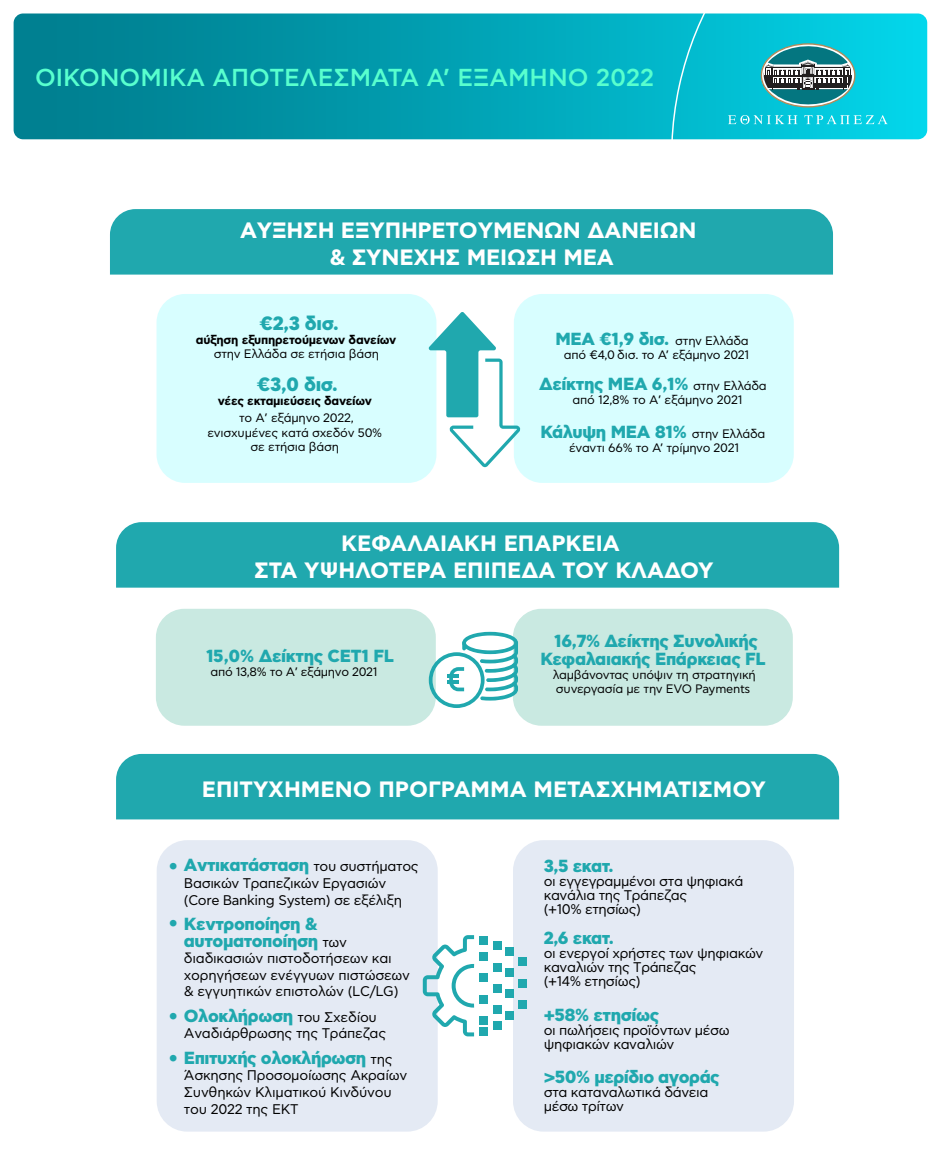
<style>
.page{position:relative;width:943px;height:1166px;background:#fff}
.page>*{position:absolute;margin:0;border:0;box-sizing:border-box;transform-origin:0 0}
.t1{font:500 24.5px "CF Asty Std";color:#58ffce}
.t2{font:700 22.22px/26.6px "CF Asty Std";letter-spacing:-.005em;color:#fff;text-align:center}
.t3{font:800 19.25px "CF Asty Std";letter-spacing:-.02em;color:#20a8ae}
.t4{font:800 17.5px/17.5px "CF Asty Std";letter-spacing:-.025em;color:#20a8ae;text-align:center}
.t5{font:14px/14px "CF Asty Std";letter-spacing:-.025em;color:#000}
.t6{font:12.25px/14.7px "CF Asty Std";letter-spacing:-.02em;color:#000;text-align:center}
.t7{font:700 12.25px "CF Asty Std";letter-spacing:-.02em;color:#000}
.s1{font-weight:400;font-size:12.25px;color:#000}
.s2{font-weight:400;font-size:14px;color:#000}
</style>
<div class="page">
<div style="left:513px;top:840px;width:281px;height:291px;background:#e4eaf4;border-radius:30px"></div>
<div style="left:157px;top:840px;width:280px;height:291px;background:#e4eaf4;border-radius:30px"></div>
<svg style="left:14px;top:13px;width:913px;height:126px;background:#029aac"></svg>
<svg style="left:668px;top:13px;width:227px;height:424px"></svg>
<div style="left:110px;top:209px;width:723px;height:66px;background:#20a8ae"></div>
<div style="left:156px;top:294px;width:280px;height:189px;background:#d8feff;border-radius:29px"></div>
<div style="left:514px;top:294px;width:279px;height:189px;background:#d8feff;border-radius:29px"></div>
<div style="left:116px;top:522px;width:723px;height:66px;background:#20a8ae"></div>
<div style="left:513px;top:609px;width:279px;height:117px;background:#c9e9e1;border-radius:29px"></div>
<div style="left:156px;top:609px;width:280px;height:117px;background:#c9e9e1;border-radius:29px"></div>
<div style="left:116px;top:754px;width:723px;height:65px;background:#20a8ae"></div>
<svg style="left:428px;top:312px;width:92px;height:155px"></svg>
<svg style="left:429px;top:632px;width:89px;height:76px"></svg>
<hr style="left:447px;top:674px;width:11px;height:4px;background:#20a8ae">
<hr style="left:447px;top:680px;width:11px;height:4px;background:#20a8ae">
<svg style="left:728px;top:115px;width:159px;height:9px"></svg>
<svg style="left:760px;top:43px;width:95px;height:65px;background:#49959a"></svg>
<svg style="left:423px;top:935px;width:51px;height:101px"></svg>
<div style="left:479px;top:1027px;width:8px;height:8px;background:#20a8ae"></div>
<div style="left:479px;top:1016px;width:8px;height:9px;background:#20a8ae"></div>
<div style="left:479px;top:995px;width:8px;height:8px;background:#20a8ae"></div>
<div style="left:479px;top:973px;width:8px;height:9px;background:#20a8ae"></div>
<div style="left:479px;top:952px;width:8px;height:9px;background:#20a8ae"></div>
<div style="left:479px;top:936px;width:8px;height:9px;background:#20a8ae"></div>
<div style="left:493px;top:1021px;width:8px;height:9px;background:#20a8ae"></div>
<div style="left:493px;top:1005px;width:8px;height:9px;background:#20a8ae"></div>
<div style="left:493px;top:984px;width:8px;height:9px;background:#20a8ae"></div>
<div style="left:493px;top:963px;width:8px;height:8px;background:#20a8ae"></div>
<div style="left:493px;top:941px;width:8px;height:9px;background:#20a8ae"></div>
<div style="left:505px;top:1011px;width:9px;height:8px;background:#20a8ae"></div>
<div style="left:505px;top:989px;width:9px;height:9px;background:#20a8ae"></div>
<div style="left:505px;top:968px;width:9px;height:9px;background:#20a8ae"></div>
<div style="left:505px;top:947px;width:9px;height:8px;background:#20a8ae"></div>
<div style="left:518px;top:1000px;width:9px;height:9px;background:#20a8ae"></div>
<div style="left:518px;top:979px;width:9px;height:8px;background:#20a8ae"></div>
<div style="left:518px;top:957px;width:9px;height:9px;background:#20a8ae"></div>
<h1 class="t1" style="left:35px;top:64px;width:620px">ΟΙΚΟΝΟΜΙΚΑ ΑΠΟΤΕΛΕΣΜΑΤΑ A’ ΕΞΑΜΗΝΟ 2022</h1>
<h2 class="t2" style="left:240px;top:218px;width:458px">ΑΥΞΗΣΗ ΕΞΥΠΗΡΕΤΟΥΜΕΝΩΝ ΔΑΝΕΙΩΝ &amp; ΣΥΝΕΧΗΣ ΜΕΙΩΣΗ ΜΕΑ</h2>
<h3 class="t3" style="left:259px;top:312px;width:81px">€2,3 δισ.</h3>
<p class="t7" style="left:196px;top:333px;width:202px">αύξηση εξυπηρετούμενων δανείων</p>
<p class="t6" style="left:214px;top:347px;width:167px">στην Ελλάδα σε ετήσια βάση</p>
<h3 class="t3" style="left:257px;top:373px;width:83px">€3,0 δισ.</h3>
<p class="t6" style="left:207px;top:411px;width:176px">το Α’ εξάμηνο 2022, ενισχυμένες κατά σχεδόν 50% σε ετήσια βάση</p>
<p class="t7" style="left:218px;top:394px;width:155px">νέες εκταμιεύσεις δανείων</p>
<p class="t4" style="left:555px;top:331px;width:195px">ΜΕΑ €1,9 δισ. <span class="s1">στην Ελλάδα</span></p>
<p class="t6" style="left:564px;top:347px;width:187px">από €4,0 δισ. το Α’ εξάμηνο 2021</p>
<p class="t4" style="left:539px;top:376px;width:229px">Δείκτης ΜΕΑ 6,1% <span class="s1">στην Ελλάδα</span></p>
<p class="t6" style="left:572px;top:393px;width:171px">από 12,8% το Α’ εξάμηνο 2021</p>
<p class="t4" style="left:540px;top:424px;width:226px">Κάλυψη ΜΕΑ 81% <span class="s1">στην Ελλάδα</span></p>
<p class="t6" style="left:569px;top:440px;width:171px">έναντι 66% το Α’ τρίμηνο 2021</p>
<h2 class="t2" style="left:254px;top:531px;width:461px;line-height:27.2px">ΚΕΦΑΛΑΙΑΚΗ ΕΠΑΡΚΕΙΑ<br>ΣΤΑ ΥΨΗΛΟΤΕΡΑ ΕΠΙΠΕΔΑ ΤΟΥ ΚΛΑΔΟΥ</h2>
<p class="t4" style="left:206px;top:649px;width:189px">15,0% Δείκτης CET1 FL</p>
<p class="t6" style="left:211px;top:665px;width:168px">από 13,8% το Α’ εξάμηνο 2021</p>
<p class="t4" style="left:540px;top:633px;width:227px">16,7% Δείκτης Συνολικής<br>Κεφαλαιακής Επάρκειας FL</p>
<p class="t6" style="left:553px;top:668px;width:205px;line-height:14px;text-align:left">λαμβάνοντας υπόψιν τη στρατηγική συνεργασία με την EVO Payments</p>
<h2 class="t2" style="left:202px;top:777px;width:565px">ΕΠΙΤΥΧΗΜΕΝΟ ΠΡΟΓΡΑΜΜΑ ΜΕΤΑΣΧΗΜΑΤΙΣΜΟΥ</h2>
<p class="t4" style="left:169px;top:857px;width:251px">• Αντικατάσταση <span class="s2">του συστήματος</span></p>
<p class="t5" style="left:184px;top:875px;width:220px;line-height:16.6px">Βασικών Τραπεζικών Εργασιών (Core Banking System) σε εξέλιξη</p>
<p class="t4" style="left:184px;top:916px;width:165px;line-height:16.6px;text-align:left;text-indent:-15px">• Κεντροποίηση &amp; αυτοματοποίηση <span class="s2">των</span></p>
<p class="t5" style="left:184px;top:950px;width:228px;line-height:16.6px">διαδικασιών πιστοδοτήσεων και χορηγήσεων ενέγγυων πιστώσεων &amp; εγγυητικών επιστολών (LC/LG)</p>
<p class="t4" style="left:169px;top:1008px;width:210px">• Ολοκλήρωση <span class="s2">του Σχεδίου</span></p>
<p class="t5" style="left:184px;top:1027px;width:204px">Αναδιάρθρωσης της Τράπεζας</p>
<p class="t4" style="left:169px;top:1050px;width:225px">• Επιτυχής ολοκλήρωση <span class="s2">της</span></p>
<p class="t5" style="left:184px;top:1068px;width:225px;line-height:16.6px">Άσκησης Προσομοίωσης Ακραίων<br>Συνθηκών Κλιματικού Κινδύνου του 2022 της ΕΚΤ</p>
<p class="t4" style="left:543px;top:858px;width:71px">3,5 εκατ.</p>
<p class="t5" style="left:543px;top:874px;width:201px">οι εγγεγραμμένοι στα ψηφιακά κανάλια της Τράπεζας<br>(+10% ετησίως)</p>
<p class="t4" style="left:543px;top:930px;width:72px">2,6 εκατ.</p>
<p class="t5" style="left:543px;top:947px;width:221px">οι ενεργοί χρήστες των ψηφιακών καναλιών της Τράπεζας<br>(+14% ετησίως)</p>
<p class="t4" style="left:543px;top:1007px;width:117px">+58% ετησίως</p>
<p class="t5" style="left:543px;top:1024px;width:187px">οι πωλήσεις προϊόντων μέσω ψηφιακών καναλιών</p>
<p class="t4" style="left:543px;top:1069px;width:177px">&gt;50% μερίδιο αγοράς</p>
<p class="t5" style="left:543px;top:1085px;width:166px">στα καταναλωτικά δάνεια μέσω τρίτων</p>
</div>
